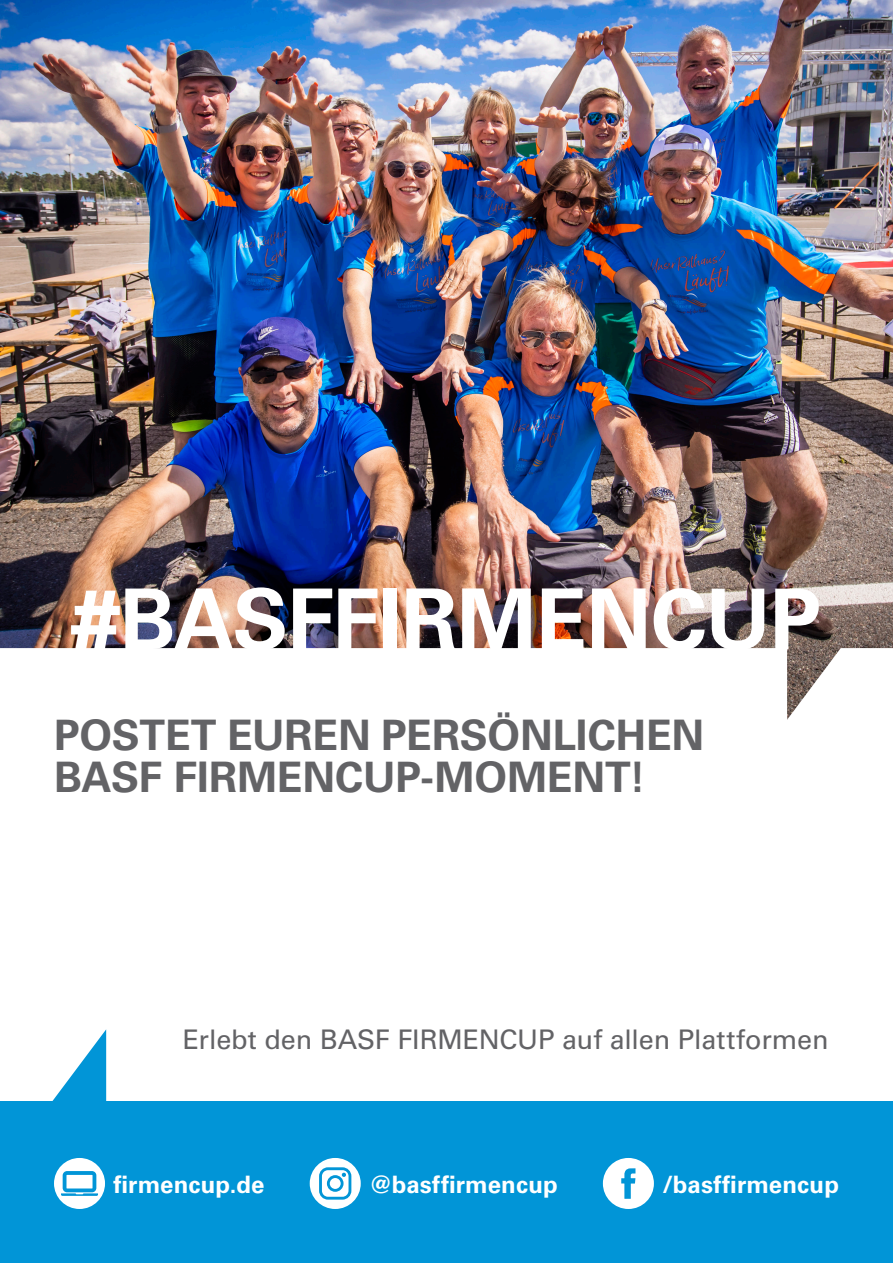
<style>
.page{position:relative;width:893px;height:1263px;background:#fff}
.page>*{position:absolute;margin:0;border:0;box-sizing:border-box;transform-origin:0 0}
.t1{font:700 84px "Univers LT Std";letter-spacing:-.015em;color:#fff}
.t2{font:700 42px "Univers LT Std";letter-spacing:-.005em;color:#636366}
.t3{font:27px "Univers LT Std";letter-spacing:-.005em;color:#636366}
.t4{font:700 24px "Univers LT Std";letter-spacing:.005em;color:#fff}
</style>
<div class="page">
<svg style="left:0;top:1029px;width:893px;height:234px;fill:#0195d7"></svg>
<img style="left:0;top:0;width:893px;height:720px">
<svg style="left:54px;top:1158px;width:51px;height:51px"></svg>
<svg style="left:603px;top:1158px;width:51px;height:51px"></svg>
<svg style="left:310px;top:1158px;width:51px;height:51px"></svg>
<p class="t1" style="left:72px;top:570px;width:751px">#BASFFIRMENCUP</p>
<p class="t2" style="left:54px;top:711px;width:652px">POSTET EUREN PERSÖNLICHEN</p>
<p class="t2" style="left:54px;top:753px;width:593px">BASF FIRMENCUP-MOMENT!</p>
<p class="t3" style="left:183px;top:1023px;width:647px">Erlebt den BASF FIRMENCUP auf allen Plattformen</p>
<p class="t4" style="left:114px;top:1171px;width:153px">firmencup.de</p>
<p class="t4" style="left:369px;top:1171px;width:190px">@basffirmencup</p>
<p class="t4" style="left:662px;top:1171px;width:178px">/basffirmencup</p>
</div>
